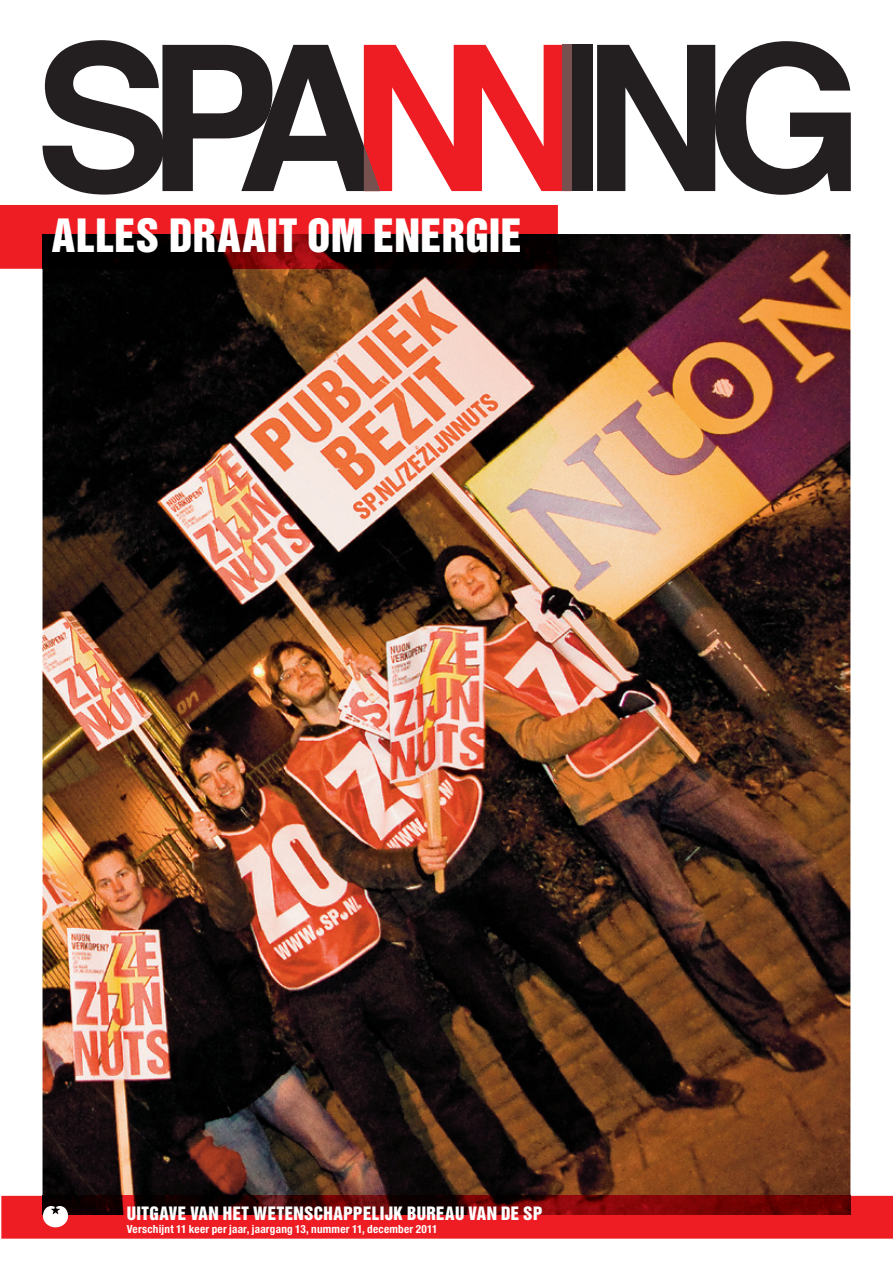
<style>
.page{position:relative;width:893px;height:1263px;background:#fff}
.page>*{position:absolute;margin:0;border:0;box-sizing:border-box;transform-origin:0 0}
.t1{font:42px "Helvetica Inserat LT Std";letter-spacing:.01em;color:#fff}
.t2{font:16.8px "Helvetica Inserat LT Std";letter-spacing:.02em;color:#fff}
.t3{font:700 condensed 11.25px "Helvetica Neue LT Std";letter-spacing:.02em;color:#fff}
</style>
<div class="page">
<img style="left:43px;top:234px;width:807px;height:962px">
<div style="left:0;top:205px;width:558px;height:64px;background:#ee1d23"></div>
<img style="left:43px;top:234px;width:515px;height:35px">
<div style="left:562px;top:45px;width:31px;height:146px;background:#231f20"></div>
<svg style="left:597px;top:41px;width:254px;height:154px"></svg>
<svg style="left:43px;top:40px;width:529px;height:155px"></svg>
<svg style="left:1px;top:1196px;width:892px;height:42px;background:#ae1519"></svg>
<h1 class="t1" style="left:52px;top:210px;width:471px">ALLES DRAAIT OM ENERGIE</h1>
<h2 class="t2" style="left:127px;top:1203px;width:417px">UITGAVE VAN HET WETENSCHAPPELIJK BUREAU VAN DE SP</h2>
<p class="t3" style="left:127px;top:1222px;width:312px">Verschijnt 11 keer per jaar, jaargang 13, nummer 11, december 2011</p>
</div>
